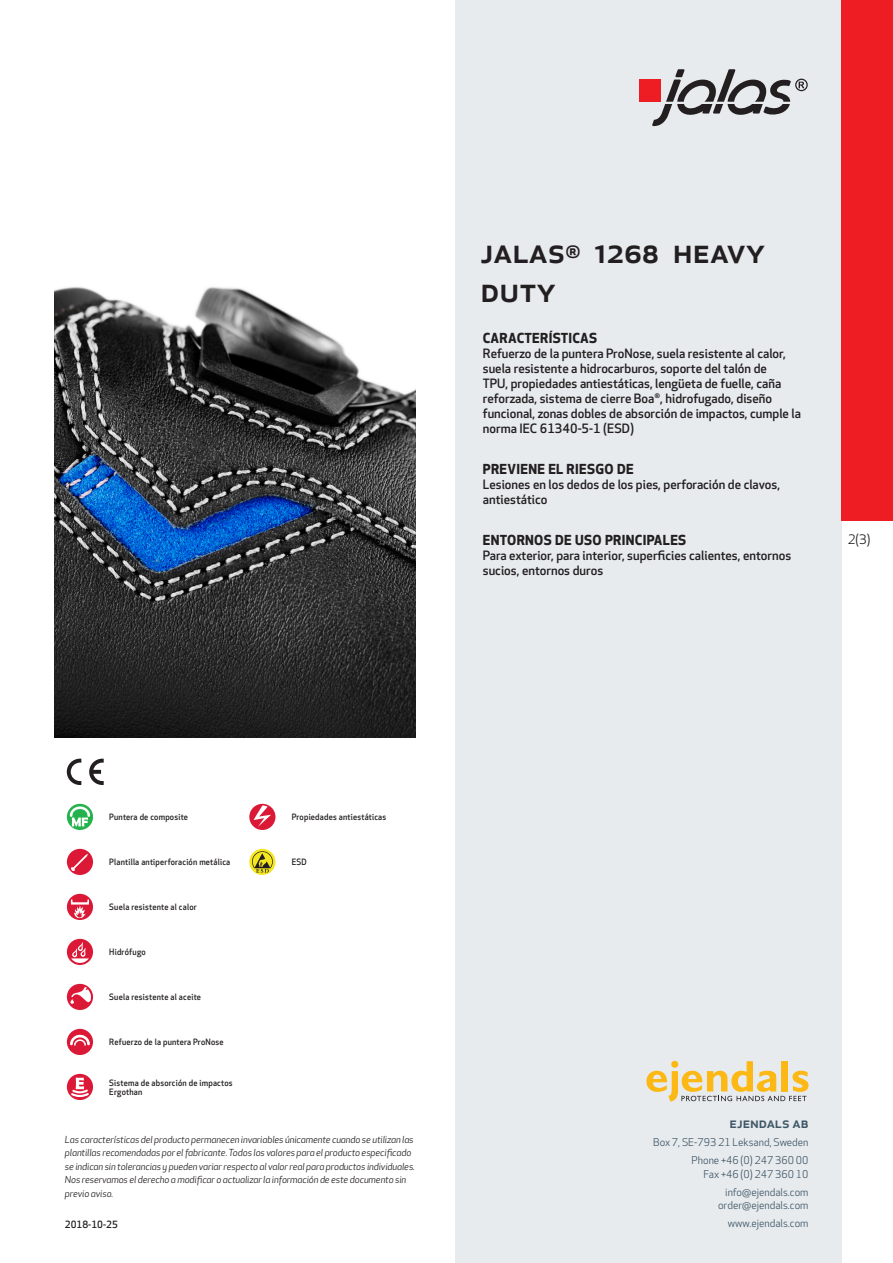
<style>
.page{position:relative;width:893px;height:1263px;background:#fff}
.page>*{position:absolute;margin:0;border:0;box-sizing:border-box;transform-origin:0 0}
.prodname{font:500 34.5px/39px "Apex New";color:#231f20}
.t1{font:500 15px "Apex New";color:#405968}
.Funktion_body{font:700 13.5px "Apex New";letter-spacing:.025em;color:#231f20}
.t2{font:12.75px "Apex New";color:#231f20}
.Funktion_body-2{font:500 12.6px/15px "Apex New";color:#231f20}
.t3{font:10.5px/18px "Apex New";color:#405968;text-align:right}
.Sidfot_datum{font:500 9.75px "Apex New";color:#231f20}
.t4{font:italic 9.45px/13.5px "Apex New";letter-spacing:-.01em;color:#231f20}
.Artikel{font:500 8.55px/9px "Apex New";letter-spacing:.025em;color:#231f20;scale:.95 1}
</style>
<div class="page">
<div style="left:455px;top:0;width:387px;height:1263px;background:#e8ebee"></div>
<svg style="left:646px;top:1061px;width:162px;height:40px"></svg>
<div style="left:842px;top:0;width:51px;height:520px;background:#ee1d23"></div>
<div style="left:639px;top:80px;width:22px;height:22px;background:#ee1d23"></div>
<svg style="left:652px;top:69px;width:156px;height:57px"></svg>
<svg style="left:67px;top:804px;width:26px;height:26px"></svg>
<svg style="left:70px;top:806px;width:20px;height:20px"></svg>
<div style="left:67px;top:849px;width:26px;height:26px;background:#db1836;border-radius:50%"></div>
<svg style="left:71px;top:854px;width:17px;height:17px"></svg>
<div style="left:67px;top:894px;width:26px;height:26px;background:#db1836;border-radius:50%"></div>
<svg style="left:71px;top:899px;width:18px;height:19px"></svg>
<div style="left:67px;top:939px;width:26px;height:26px;background:#db1836;border-radius:50%"></div>
<svg style="left:71px;top:942px;width:18px;height:21px"></svg>
<div style="left:67px;top:984px;width:26px;height:26px;background:#db1836;border-radius:50%"></div>
<svg style="left:70px;top:987px;width:21px;height:17px"></svg>
<div style="left:67px;top:1029px;width:26px;height:26px;background:#db1836;border-radius:50%"></div>
<svg style="left:70px;top:1035px;width:20px;height:11px"></svg>
<svg style="left:67px;top:1074px;width:26px;height:26px"></svg>
<svg style="left:69px;top:1078px;width:22px;height:20px"></svg>
<div style="left:249px;top:804px;width:26px;height:26px;background:#db1836;border-radius:50%"></div>
<svg style="left:254px;top:805px;width:17px;height:22px"></svg>
<svg style="left:249px;top:849px;width:26px;height:26px"></svg>
<svg style="left:252px;top:851px;width:21px;height:22px"></svg>
<svg style="left:89px;top:759px;width:15px;height:26px"></svg>
<svg style="left:67px;top:759px;width:14px;height:26px"></svg>
<img style="left:54px;top:286px;width:361px;height:452px">
<p class="prodname" style="left:480px;top:230px;width:286px">JALAS<sup>®</sup> 1268 Heavy<br>Duty</p>
<p class="Funktion_body" style="left:483px;top:328px;width:116px">CARACTERÍSTICAS</p>
<p class="Funktion_body-2" style="left:483px;top:346px;width:320px">Refuerzo de la puntera ProNose, suela resistente al calor, suela resistente a hidrocarburos, soporte del talón de<br>TPU, propiedades antiestáticas, lengüeta de fuelle, caña reforzada, sistema de cierre Boa<sup>®</sup>, hidrofugado, diseño funcional, zonas dobles de absorción de impactos, cumple la norma IEC 61340-5-1 (ESD)</p>
<p class="Funktion_body" style="left:483px;top:459px;width:152px">PREVIENE EL RIESGO DE</p>
<p class="Funktion_body-2" style="left:483px;top:476px;width:299px">Lesiones en los dedos de los pies, perforación de clavos, antiestático</p>
<p class="Funktion_body" style="left:483px;top:530px;width:205px">ENTORNOS DE USO PRINCIPALES</p>
<p class="Funktion_body-2" style="left:483px;top:547px;width:310px">Para exterior, para interior, superficies calientes, entornos sucios, entornos duros</p>
<p class="t2" style="left:848px;top:531px;width:24px">2(3)</p>
<p class="Artikel" style="left:109px;top:812px;width:84px">Puntera de composite</p>
<p class="Artikel" style="left:109px;top:857px;width:129px">Plantilla antiperforación metálica</p>
<p class="Artikel" style="left:109px;top:902px;width:94px">Suela resistente al calor</p>
<p class="Artikel" style="left:109px;top:947px;width:40px">Hidrófugo</p>
<p class="Artikel" style="left:109px;top:992px;width:98px">Suela resistente al aceite</p>
<p class="Artikel" style="left:109px;top:1037px;width:122px">Refuerzo de la puntera ProNose</p>
<p class="Artikel" style="left:109px;top:1078px;width:131px">Sistema de absorción de impactos<br>Ergothan</p>
<p class="Artikel" style="left:292px;top:812px;width:101px">Propiedades antiestáticas</p>
<p class="Artikel" style="left:292px;top:857px;width:17px">ESD</p>
<p class="t4" style="left:65px;top:1132px;width:352px">Las características del producto permanecen invariables únicamente cuando se utilizan las plantillas recomendadas por el fabricante. Todos los valores para el producto especificado se indican sin tolerancias y pueden variar respecto al valor real para productos individuales.<br>Nos reservamos el derecho a modificar o actualizar la información de este documento sin previo aviso.</p>
<p class="Sidfot_datum" style="left:65px;top:1218px;width:54px">2018-10-25</p>
<p class="t1" style="left:729px;top:1113px;width:80px">ejendals ab</p>
<p class="t3" style="left:653px;top:1133px;width:157px">Box 7, SE-793 21 Leksand, Sweden<br>Phone +46 (0) 247 360 00</p>
<p class="t3" style="left:703px;top:1165px;width:107px">Fax +46 (0) 247 360 10 info@ejendals.com</p>
<p class="t3" style="left:718px;top:1196px;width:92px">order@ejendals.com</p>
<p class="t3" style="left:728px;top:1215px;width:82px">www.ejendals.com</p>
</div>
